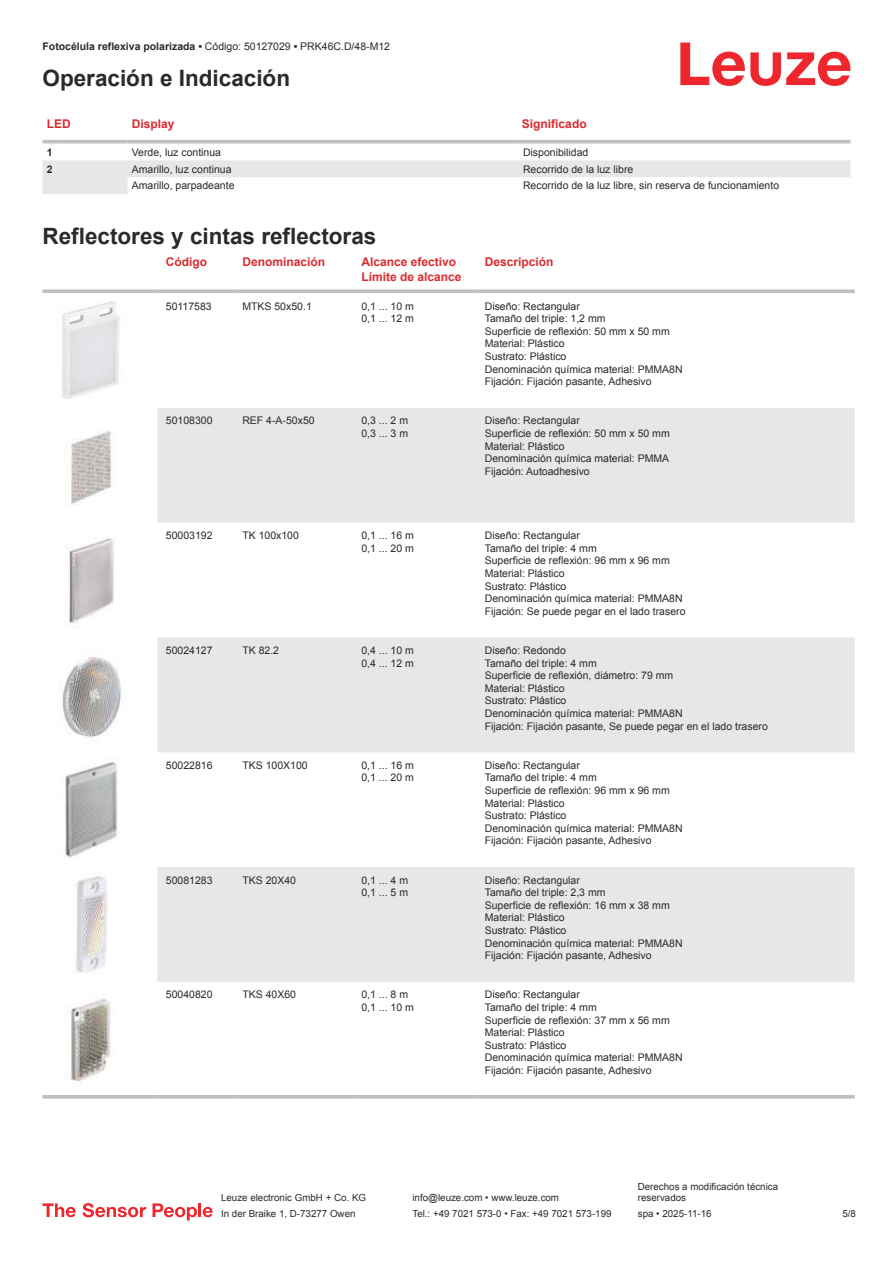
<style>
.page{position:relative;width:893px;height:1263px;background:#fff}
.page>*{position:absolute;margin:0;border:0;box-sizing:border-box;transform-origin:0 0}
.t1{font:700 22.5px "Arial";color:#2b292a}
.t2{font:700 12px/14.4px "Arial";color:#db2a30}
.t3{font:10.5px/12.6px "Arial";color:#2b292a}
.t4{font:700 10.5px "Arial";color:#2b292a}
.t5{font:9.75px/11.7px "Arial";color:#2b292a}
.s1{font-weight:400}
</style>
<div class="page">
<svg style="left:680px;top:43px;width:170px;height:43px"></svg>
<svg style="left:43px;top:143px;width:807px;height:1px"></svg>
<svg style="left:43px;top:160px;width:807px;height:34px"></svg>
<hr style="left:43px;top:140px;width:21px;height:3px;background:#bdbfc1">
<hr style="left:64px;top:140px;width:64px;height:3px;background:#bdbfc1">
<hr style="left:128px;top:140px;width:391px;height:3px;background:#bdbfc1">
<hr style="left:519px;top:140px;width:331px;height:3px;background:#bdbfc1">
<svg style="left:157px;top:408px;width:698px;height:574px;fill:#e6e7e9"></svg>
<svg style="left:43px;top:289px;width:114px;height:4px"></svg>
<svg style="left:157px;top:289px;width:77px;height:4px"></svg>
<svg style="left:234px;top:289px;width:119px;height:4px"></svg>
<svg style="left:353px;top:289px;width:123px;height:4px"></svg>
<svg style="left:476px;top:289px;width:379px;height:4px;background:#c5c6c8"></svg>
<hr style="left:43px;top:1095px;width:114px;height:3px;background:#bdbfc1">
<hr style="left:157px;top:1095px;width:77px;height:3px;background:#bdbfc1">
<hr style="left:234px;top:1095px;width:119px;height:3px;background:#bdbfc1">
<hr style="left:353px;top:1095px;width:123px;height:3px;background:#bdbfc1">
<hr style="left:476px;top:1095px;width:379px;height:3px;background:#bdbfc1">
<img style="left:62px;top:301px;width:58px;height:98px">
<img style="left:71px;top:431px;width:41px;height:74px">
<img style="left:69px;top:538px;width:45px;height:86px">
<img style="left:62px;top:657px;width:60px;height:81px">
<img style="left:65px;top:762px;width:53px;height:96px">
<img style="left:73px;top:876px;width:34px;height:97px">
<img style="left:70px;top:998px;width:41px;height:84px">
<svg style="left:43px;top:1203px;width:33px;height:14px"></svg>
<svg style="left:83px;top:1203px;width:63px;height:14px"></svg>
<svg style="left:153px;top:1203px;width:44px;height:17px"></svg>
<hr style="left:198px;top:1203px;width:3px;height:14px;background:#ed272d">
<svg style="left:203px;top:1207px;width:10px;height:10px"></svg>
<p class="t4" style="left:43px;top:43px;width:349px">Fotocélula reflexiva polarizada • <span class="s1">Código: 50127029</span> • <span class="s1">PRK46C.D/48-M12</span></p>
<h1 class="t1" style="left:43px;top:70px;width:249px">Operación e Indicación</h1>
<p class="t2" style="left:47px;top:117px;width:25px">LED</p>
<p class="t2" style="left:132px;top:117px;width:44px">Display</p>
<p class="t2" style="left:522px;top:117px;width:66px">Significado</p>
<p class="t4" style="left:47px;top:148px;width:7px">1</p>
<p class="t3" style="left:132px;top:147px;width:91px">Verde, luz continua</p>
<p class="t3" style="left:523px;top:147px;width:67px">Disponibilidad</p>
<p class="t4" style="left:47px;top:165px;width:7px">2</p>
<p class="t3" style="left:132px;top:163px;width:101px">Amarillo, luz continua</p>
<p class="t3" style="left:523px;top:163px;width:112px">Recorrido de la luz libre</p>
<p class="t3" style="left:132px;top:180px;width:104px">Amarillo, parpadeante</p>
<p class="t3" style="left:523px;top:180px;width:258px">Recorrido de la luz libre, sin reserva de funcionamiento</p>
<h1 class="t1" style="left:43px;top:228px;width:335px">Reflectores y cintas reflectoras</h1>
<p class="t2" style="left:166px;top:256px;width:43px">Código</p>
<p class="t2" style="left:242px;top:256px;width:84px">Denominación</p>
<p class="t2" style="left:361px;top:256px;width:102px">Alcance efectivo<br>Límite de alcance</p>
<p class="t2" style="left:485px;top:256px;width:70px">Descripción</p>
<p class="t3" style="left:166px;top:300px;width:47px">50117583</p>
<p class="t3" style="left:242px;top:300px;width:71px">MTKS 50x50.1</p>
<p class="t3" style="left:361px;top:300px;width:54px">0,1 ... 10 m<br>0,1 ... 12 m</p>
<p class="t3" style="left:485px;top:300px;width:199px">Diseño: Rectangular<br>Tamaño del triple: 1,2 mm<br>Superficie de reflexión: 50 mm x 50 mm<br>Material: Plástico<br>Sustrato: Plástico<br>Denominación química material: PMMA8N<br>Fijación: Fijación pasante, Adhesivo</p>
<p class="t3" style="left:166px;top:415px;width:48px">50108300</p>
<p class="t3" style="left:242px;top:415px;width:74px">REF 4-A-50x50</p>
<p class="t3" style="left:361px;top:415px;width:48px">0,3 ... 2 m<br>0,3 ... 3 m</p>
<p class="t3" style="left:485px;top:415px;width:186px">Diseño: Rectangular<br>Superficie de reflexión: 50 mm x 50 mm<br>Material: Plástico<br>Denominación química material: PMMA<br>Fijación: Autoadhesivo</p>
<p class="t3" style="left:166px;top:530px;width:48px">50003192</p>
<p class="t3" style="left:242px;top:530px;width:58px">TK 100x100</p>
<p class="t3" style="left:361px;top:530px;width:54px">0,1 ... 16 m<br>0,1 ... 20 m</p>
<p class="t3" style="left:485px;top:530px;width:202px">Diseño: Rectangular<br>Tamaño del triple: 4 mm<br>Superficie de reflexión: 96 mm x 96 mm<br>Material: Plástico<br>Sustrato: Plástico<br>Denominación química material: PMMA8N<br>Fijación: Se puede pegar en el lado trasero</p>
<p class="t3" style="left:166px;top:645px;width:48px">50024127</p>
<p class="t3" style="left:242px;top:645px;width:38px">TK 82.2</p>
<p class="t3" style="left:361px;top:645px;width:54px">0,4 ... 10 m<br>0,4 ... 12 m</p>
<p class="t3" style="left:485px;top:645px;width:285px">Diseño: Redondo<br>Tamaño del triple: 4 mm<br>Superficie de reflexión, diámetro: 79 mm<br>Material: Plástico<br>Sustrato: Plástico<br>Denominación química material: PMMA8N<br>Fijación: Fijación pasante, Se puede pegar en el lado trasero</p>
<p class="t3" style="left:166px;top:760px;width:48px">50022816</p>
<p class="t3" style="left:242px;top:760px;width:67px">TKS 100X100</p>
<p class="t3" style="left:361px;top:760px;width:54px">0,1 ... 16 m<br>0,1 ... 20 m</p>
<p class="t3" style="left:485px;top:760px;width:199px">Diseño: Rectangular<br>Tamaño del triple: 4 mm<br>Superficie de reflexión: 96 mm x 96 mm<br>Material: Plástico<br>Sustrato: Plástico<br>Denominación química material: PMMA8N<br>Fijación: Fijación pasante, Adhesivo</p>
<p class="t3" style="left:166px;top:874px;width:48px">50081283</p>
<p class="t3" style="left:242px;top:874px;width:55px">TKS 20X40</p>
<p class="t3" style="left:361px;top:874px;width:48px">0,1 ... 4 m<br>0,1 ... 5 m</p>
<p class="t3" style="left:485px;top:874px;width:199px">Diseño: Rectangular<br>Tamaño del triple: 2,3 mm<br>Superficie de reflexión: 16 mm x 38 mm<br>Material: Plástico<br>Sustrato: Plástico<br>Denominación química material: PMMA8N<br>Fijación: Fijación pasante, Adhesivo</p>
<p class="t3" style="left:166px;top:989px;width:48px">50040820</p>
<p class="t3" style="left:242px;top:989px;width:55px">TKS 40X60</p>
<p class="t3" style="left:361px;top:989px;width:54px">0,1 ... 8 m<br>0,1 ... 10 m</p>
<p class="t3" style="left:485px;top:989px;width:199px">Diseño: Rectangular<br>Tamaño del triple: 4 mm<br>Superficie de reflexión: 37 mm x 56 mm<br>Material: Plástico<br>Sustrato: Plástico<br>Denominación química material: PMMA8N<br>Fijación: Fijación pasante, Adhesivo</p>
<p class="t5" style="left:221px;top:1193px;width:146px">Leuze electronic GmbH + Co. KG</p>
<p class="t5" style="left:412px;top:1193px;width:148px">info@leuze.com • www.leuze.com</p>
<p class="t5" style="left:638px;top:1181px;width:142px">Derechos a modificación técnica reservados</p>
<p class="t5" style="left:221px;top:1209px;width:136px">In der Braike 1, D-73277 Owen</p>
<p class="t5" style="left:412px;top:1209px;width:201px">Tel.: +49 7021 573-0 • Fax: +49 7021 573-199</p>
<p class="t5" style="left:638px;top:1209px;width:75px">spa • 2025-11-16</p>
<p class="t5" style="left:842px;top:1209px;width:15px">5 /8</p>
</div>
